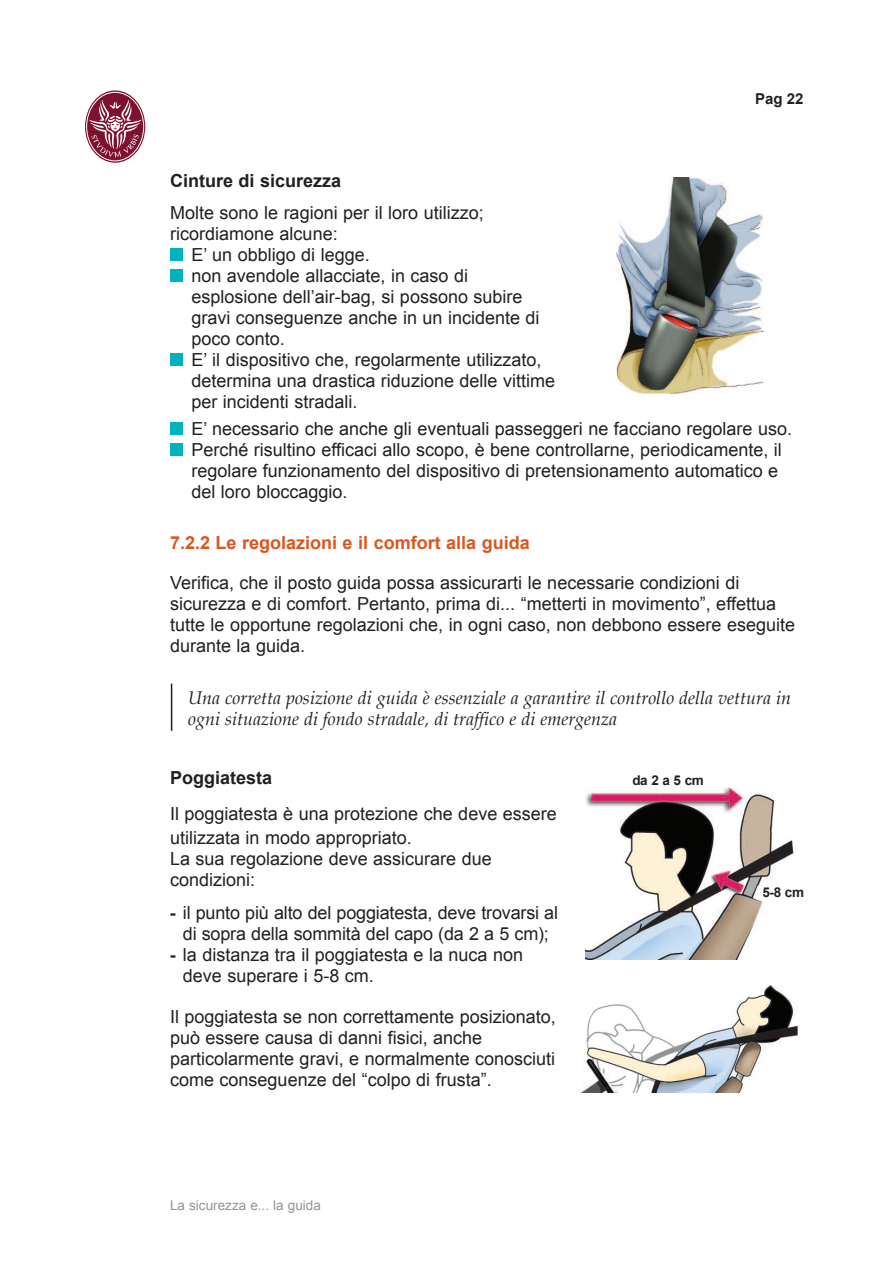
<style>
.page{position:relative;width:893px;height:1263px;background:#fff}
.page>*{position:absolute;margin:0;border:0;box-sizing:border-box;transform-origin:0 0}
.t1{font:18px/21px "Arial";color:#231f20}
.t2{font:italic 18px/21px "Palatino";color:#231f20}
.t3{font:700 18px "Arial";color:#da561e}
.t4{font:700 18px "Arial";color:#231f20}
.t5{font:700 15px "Arial";color:#231f20}
.t6{font:13.5px "Arial";color:#939598}
.t7{font:700 13.5px "Arial";letter-spacing:.265em;color:#231f20}
.s1{font-weight:700}
</style>
<div class="page">
<svg style="left:86px;top:92px;width:58px;height:69px"></svg>
<img style="left:617px;top:177px;width:147px;height:217px">
<div style="left:170px;top:249px;width:12px;height:12px;background:#00b1be"></div>
<div style="left:170px;top:270px;width:12px;height:12px;background:#00b1be"></div>
<div style="left:170px;top:354px;width:12px;height:12px;background:#00b1be"></div>
<div style="left:170px;top:444px;width:12px;height:12px;background:#00b1be"></div>
<div style="left:170px;top:423px;width:12px;height:12px;background:#00b1be"></div>
<img style="left:578px;top:985px;width:220px;height:108px">
<hr style="left:171px;top:684px;width:1px;height:47px;background:#231f20">
<img style="left:585px;top:787px;width:209px;height:172px">
<p class="t5" style="left:755px;top:91px;width:50px">Pag 22</p>
<p class="t4" style="left:170px;top:171px;width:173px">Cinture di sicurezza</p>
<p class="t1" style="left:170px;top:202px;width:315px">Molte sono le ragioni per il loro utilizzo;</p>
<p class="t1" style="left:170px;top:223px;width:169px">ricordiamone alcune:</p>
<p class="t1" style="left:191px;top:244px;width:180px">E’ un obbligo di legge.</p>
<p class="t1" style="left:191px;top:265px;width:278px">non avendole allacciate, in caso di</p>
<p class="t1" style="left:191px;top:286px;width:333px">esplosione dell’air-bag, si possono subire</p>
<p class="t1" style="left:191px;top:307px;width:350px">gravi conseguenze anche in un incidente di</p>
<p class="t1" style="left:191px;top:328px;width:95px">poco conto.</p>
<p class="t1" style="left:191px;top:349px;width:351px">E’ il dispositivo che, regolarmente utilizzato,</p>
<p class="t1" style="left:191px;top:370px;width:365px">determina una drastica riduzione delle vittime</p>
<p class="t1" style="left:191px;top:391px;width:168px">per incidenti stradali.</p>
<p class="t1" style="left:191px;top:418px;width:602px">E’ necessario che anche gli eventuali passeggeri ne facciano regolare uso.<br>Perché risultino efficaci allo scopo, è bene controllarne, periodicamente, il regolare funzionamento del dispositivo di pretensionamento automatico e del loro bloccaggio.</p>
<p class="t3" style="left:170px;top:533px;width:361px">7.2.2 Le regolazioni e il comfort alla guida</p>
<p class="t1" style="left:170px;top:573px;width:626px">Verifica, che il posto guida possa assicurarti le necessarie condizioni di sicurezza e di comfort. Pertanto, prima di... “metterti in movimento”, effettua tutte le opportune regolazioni che, in ogni caso, non debbono essere eseguite durante la guida.</p>
<p class="t2" style="left:188px;top:689px;width:605px">Una corretta posizione di guida è essenziale a garantire il controllo della vettura in ogni situazione di fondo stradale, di traffico e di emergenza</p>
<p class="t4" style="left:170px;top:767px;width:104px">Poggiatesta</p>
<p class="t1" style="left:170px;top:801px;width:388px;line-height:24px">Il poggiatesta è una protezione che deve essere utilizzata in modo appropriato.</p>
<p class="t1" style="left:170px;top:848px;width:323px">La sua regolazione deve assicurare due condizioni:</p>
<p class="t1" style="left:170px;top:902px;width:390px;text-align:center"><span class="s1">-</span> il punto più alto del poggiatesta, deve trovarsi al di sopra della sommità del capo (da 2 a 5 cm);</p>
<p class="t1" style="left:183px;top:944px;width:342px;text-indent:-13px"><span class="s1">-</span> la distanza tra il poggiatesta e la nuca non deve superare i 5-8 cm.</p>
<p class="t1" style="left:170px;top:1006px;width:387px">Il poggiatesta se non correttamente posizionato, può essere causa di danni fisici, anche particolarmente gravi, e normalmente conosciuti come conseguenze del “colpo di frusta”.</p>
<p class="t6" style="left:170px;top:1197px;width:152px">La sicurezza e... la guida</p>
<p class="t7" style="left:632px;top:773px;width:73px">da2a5cm</p>
<p class="t7" style="left:762px;top:885px;width:43px">5-8 cm</p>
</div>
